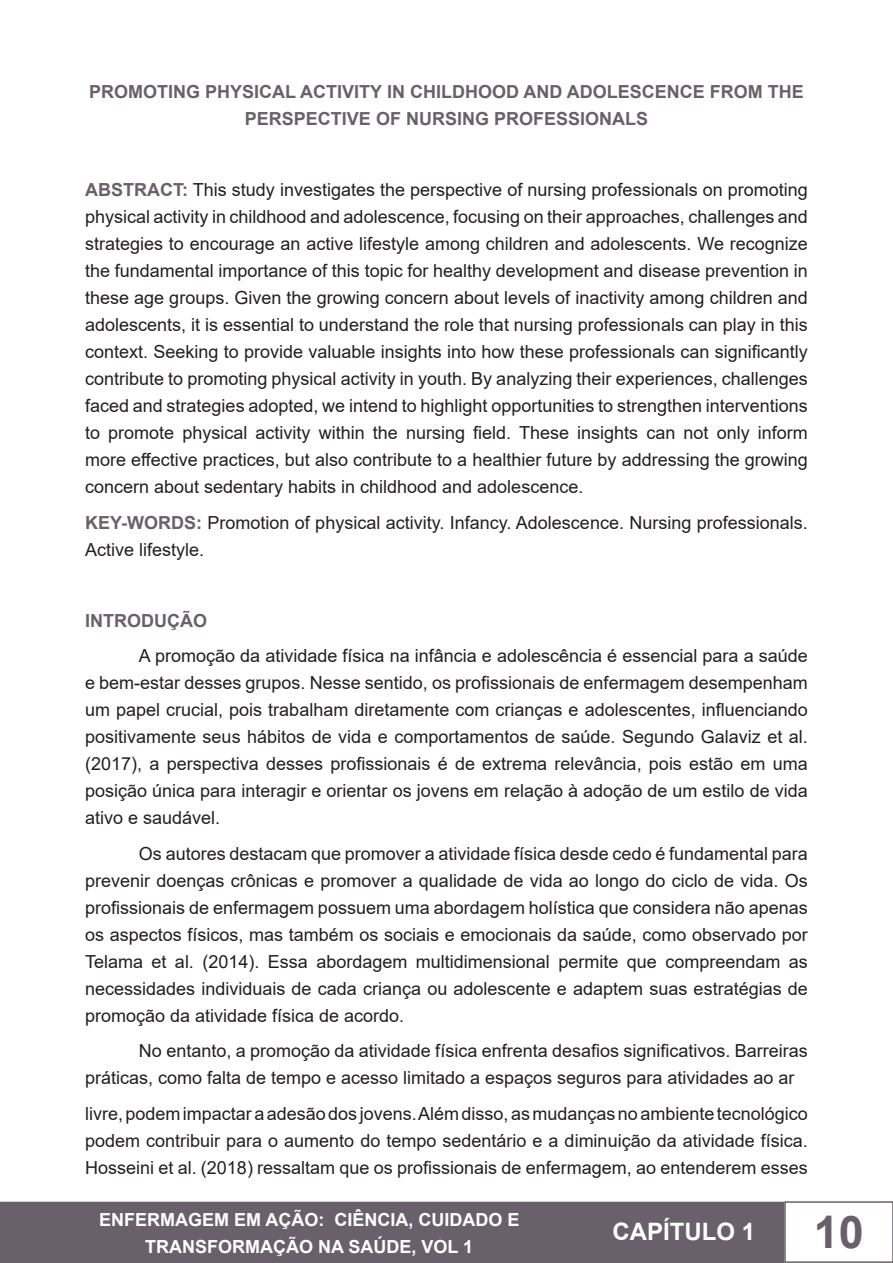
<style>
.page{position:relative;width:893px;height:1263px;background:#fff}
.page>*{position:absolute;margin:0;border:0;box-sizing:border-box;transform-origin:0 0}
.t1{font:700 45px "Arial";color:#6a606b}
.t2{font:700 24px "Arial";color:#fff}
.t3{font:18px/27px "Arial";color:#231f20;text-align:justify}
.Título_1{font:700 18px/27px "Arial";color:#6a606b;text-align:center}
.t4{font:700 18px/27px "Arial";color:#fff;text-align:center}
.s1{font-weight:700;color:#6a606b}
</style>
<div class="page">
<div style="left:1px;top:1202px;width:782px;height:60px;background:#6a606b"></div>
<div style="left:0;top:1202px;width:784px;height:61px;border:2px solid #6a606b"></div>
<div style="left:784px;top:1201px;width:109px;height:62px;border:2px solid #6a606b"></div>
<p class="Título_1" style="left:89px;top:79px;width:716px">PROMOTING PHYSICAL ACTIVITY IN CHILDHOOD AND ADOLESCENCE FROM THE<br>PERSPECTIVE OF NURSING PROFESSIONALS</p>
<p class="t3" style="left:85px;top:176px;width:724px"><span class="s1">ABSTRACT:</span> This study investigates the perspective of nursing professionals on promoting physical activity in childhood and adolescence, focusing on their approaches, challenges and strategies to encourage an active lifestyle among children and adolescents. We recognize the fundamental importance of this topic for healthy development and disease prevention in these age groups. Given the growing concern about levels of inactivity among children and adolescents, it is essential to understand the role that nursing professionals can play in this context. Seeking to provide valuable insights into how these professionals can significantly contribute to promoting physical activity in youth. By analyzing their experiences, challenges faced and strategies adopted, we intend to highlight opportunities to strengthen interventions to promote physical activity within the nursing field. These insights can not only inform more effective practices, but also contribute to a healthier future by addressing the growing concern about sedentary habits in childhood and adolescence.</p>
<p class="t3" style="left:85px;top:509px;width:724px"><span class="s1">KEY-WORDS:</span> Promotion of physical activity. Infancy. Adolescence. Nursing professionals.<br>Active lifestyle.</p>
<p class="Título_1" style="left:85px;top:607px;width:123px">INTRODUÇÃO</p>
<p class="t3" style="left:85px;top:642px;width:724px;text-indent:54px">A promoção da atividade física na infância e adolescência é essencial para a saúde e bem-estar desses grupos. Nesse sentido, os profissionais de enfermagem desempenham um papel crucial, pois trabalham diretamente com crianças e adolescentes, influenciando positivamente seus hábitos de vida e comportamentos de saúde. Segundo Galaviz et al. (2017), a perspectiva desses profissionais é de extrema relevância, pois estão em uma posição única para interagir e orientar os jovens em relação à adoção de um estilo de vida ativo e saudável.</p>
<p class="t3" style="left:85px;top:840px;width:724px;text-indent:54px">Os autores destacam que promover a atividade física desde cedo é fundamental para prevenir doenças crônicas e promover a qualidade de vida ao longo do ciclo de vida. Os profissionais de enfermagem possuem uma abordagem holística que considera não apenas os aspectos físicos, mas também os sociais e emocionais da saúde, como observado por Telama et al. (2014). Essa abordagem multidimensional permite que compreendam as necessidades individuais de cada criança ou adolescente e adaptem suas estratégias de promoção da atividade física de acordo.</p>
<p class="t3" style="left:85px;top:1037px;width:724px;text-indent:54px">No entanto, a promoção da atividade física enfrenta desafios significativos. Barreiras práticas, como falta de tempo e acesso limitado a espaços seguros para atividades ao ar</p>
<p class="t3" style="left:85px;top:1100px;width:724px">livre, podem impactar a adesão dos jovens. Além disso, as mudanças no ambiente tecnológico podem contribuir para o aumento do tempo sedentário e a diminuição da atividade física.<br>Hosseini et al. (2018) ressaltam que os profissionais de enfermagem, ao entenderem esses</p>
<p class="t4" style="left:99px;top:1206px;width:422px">ENFERMAGEM EM AÇÃO: CIÊNCIA, CUIDADO E<br>TRANSFORMAÇÃO NA SAÚDE, VOL 1</p>
<h2 class="t2" style="left:612px;top:1215px;width:144px">CAPÍTULO 1</h2>
<h1 class="t1" style="left:814px;top:1201px;width:52px">10</h1>
</div>
